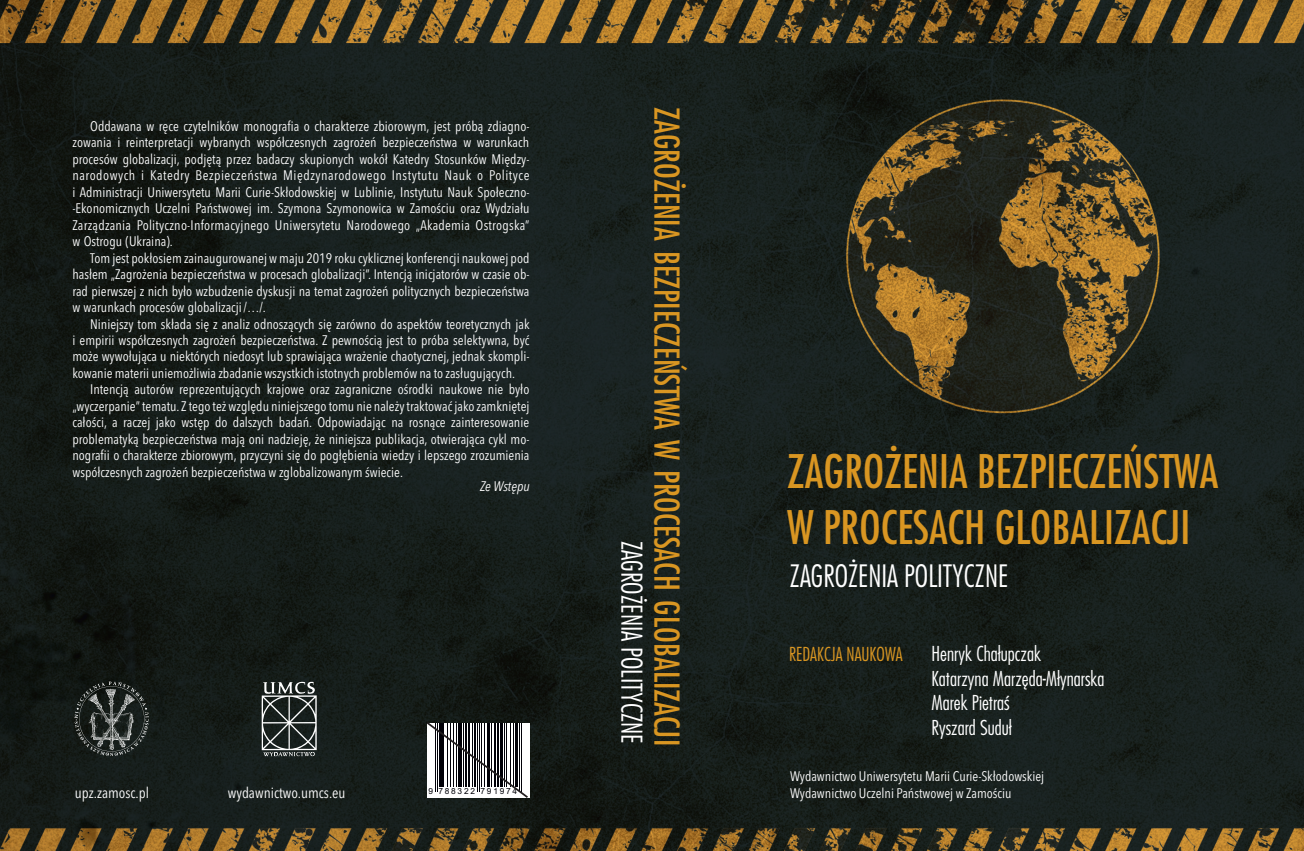
<style>
.page{position:relative;width:1304px;height:851px;background:#fff}
.page>*{position:absolute;margin:0;border:0;box-sizing:border-box;transform-origin:0 0}
.t1{font:45px/56.4px "Fujiyama";color:#d99622}
.t2{font:33.38px "Fujiyama";color:#d99622}
.t3{font:300 30px "Fujiyama";color:#fff}
.t4{font:300 27.88px "Fujiyama";color:#fff}
.t5{font:300 20px/24.8px "Fujiyama";color:#fff}
.t6{font:300 18.75px "Fujiyama";color:#d99622}
.t7{font:condensed 15px "Avenir Next LT Pro";color:#fff}
.t8{font:condensed 13.75px/16.5px "Avenir Next LT Pro";color:#fff;text-align:justify}
.t9{font:italic condensed 13.75px "Avenir Next LT Pro";color:#fff}
.t10{font:8.38px "Arial";letter-spacing:.205em;color:#000007}
</style>
<div class="page">
<img style="left:0;top:0;width:1304px;height:850px">
<svg style="left:262px;top:681px;width:55px;height:75px;background:#505654"></svg>
<svg style="left:425px;top:720px;width:105px;height:79px"></svg>
<svg style="left:75px;top:681px;width:74px;height:75px;background:#343a37"></svg>
<p class="t8" style="left:72px;top:119px;width:459px;text-indent:18px">Oddawana w ręce czytelników monografia o charakterze zbiorowym, jest próbą zdiagno&shy;zowania i reinterpretacji wybranych współczesnych zagrożeń bezpieczeństwa w warunkach procesów globalizacji, podjętą przez badaczy skupionych wokół Katedry Stosunków Między&shy;narodowych i Katedry Bezpieczeństwa Międzynarodowego Instytutu Nauk o Polityce i Administracji Uniwersytetu Marii Curie-Skłodowskiej w Lublinie, Instytutu Nauk Społeczno--Ekonomicznych Uczelni Państwowej im. Szymona Szymonowica w Zamościu oraz Wydziału Zarządzania Polityczno-Informacyjnego Uniwersytetu Narodowego „Akademia Ostrogska” w Ostrogu (Ukraina).</p>
<p class="t8" style="left:72px;top:251px;width:459px;text-indent:18px">Tom jest pokłosiem zainaugurowanej w maju 2019 roku cyklicznej konferencji naukowej pod hasłem „Zagrożenia bezpieczeństwa w procesach globalizacji”. Intencją inicjatorów w czasie ob&shy;rad pierwszej z nich było wzbudzenie dyskusji na temat zagrożeń politycznych bezpieczeństwa w warunkach procesów globalizacji /…/.</p>
<p class="t8" style="left:72px;top:317px;width:459px;text-indent:18px">Niniejszy tom składa się z analiz odnoszących się zarówno do aspektów teoretycznych jak i empirii współczesnych zagrożeń bezpieczeństwa. Z pewnością jest to próba selektywna, być może wywołująca u niektórych niedosyt lub sprawiająca wrażenie chaotycznej, jednak skompli&shy;kowanie materii uniemożliwia zbadanie wszystkich istotnych problemów na to zasługujących.</p>
<p class="t8" style="left:72px;top:382px;width:459px;text-indent:18px">Intencją autorów reprezentujących krajowe oraz zagraniczne ośrodki naukowe nie było „wyczerpanie” tematu.Z tego też względu niniejszego tomu nie należy traktować jako zamkniętej całości, a raczej jako wstęp do dalszych badań. Odpowiadając na rosnące zainteresowanie problematyką bezpieczeństwa mają oni nadzieję, że niniejsza publikacja, otwierająca cykl mo&shy;nografii o charakterze zbiorowym, przyczyni się do pogłębienia wiedzy i lepszego zrozumienia współczesnych zagrożeń bezpieczeństwa w zglobalizowanym świecie.</p>
<p class="t9" style="left:480px;top:481px;width:51px">Ze Wstępu</p>
<p class="t7" style="left:75px;top:786px;width:76px">upz.zamosc.pl</p>
<p class="t7" style="left:228px;top:786px;width:119px">wydawnictwo.umcs.eu</p>
<p class="t10" style="left:428px;top:788px;width:90px">9 788322 791974</p>
<h2 class="t2" style="left:681px;top:106px;width:640px;rotate:90deg">ZAGROŻENIA BEZPIECZEŃSTWA W PROCESACH GLOBALIZACJI</h2>
<h3 class="t4" style="left:643px;top:540px;width:205px;rotate:90deg">ZAGROŻENIA POLITYCZNE</h3>
<h1 class="t1" style="left:787px;top:446px;width:433px">ZAGROŻENIA BEZPIECZEŃSTWA<br>W PROCESACH GLOBALIZACJI</h1>
<h3 class="t3" style="left:790px;top:563px;width:220px">ZAGROŻENIA POLITYCZNE</h3>
<h3 class="t6" style="left:789px;top:646px;width:115px">REDAKCJA NAUKOWA</h3>
<h3 class="t5" style="left:931px;top:642px;width:175px">Henryk Chałupczak<br>Katarzyna Marzęda-Młynarska<br>Marek Pietraś<br>Ryszard Suduł</h3>
<p class="t8" style="left:790px;top:769px;width:256px">Wydawnictwo Uniwersytetu Marii Curie-Skłodowskiej<br>Wydawnictwo Uczelni Państwowej w Zamościu</p>
</div>
